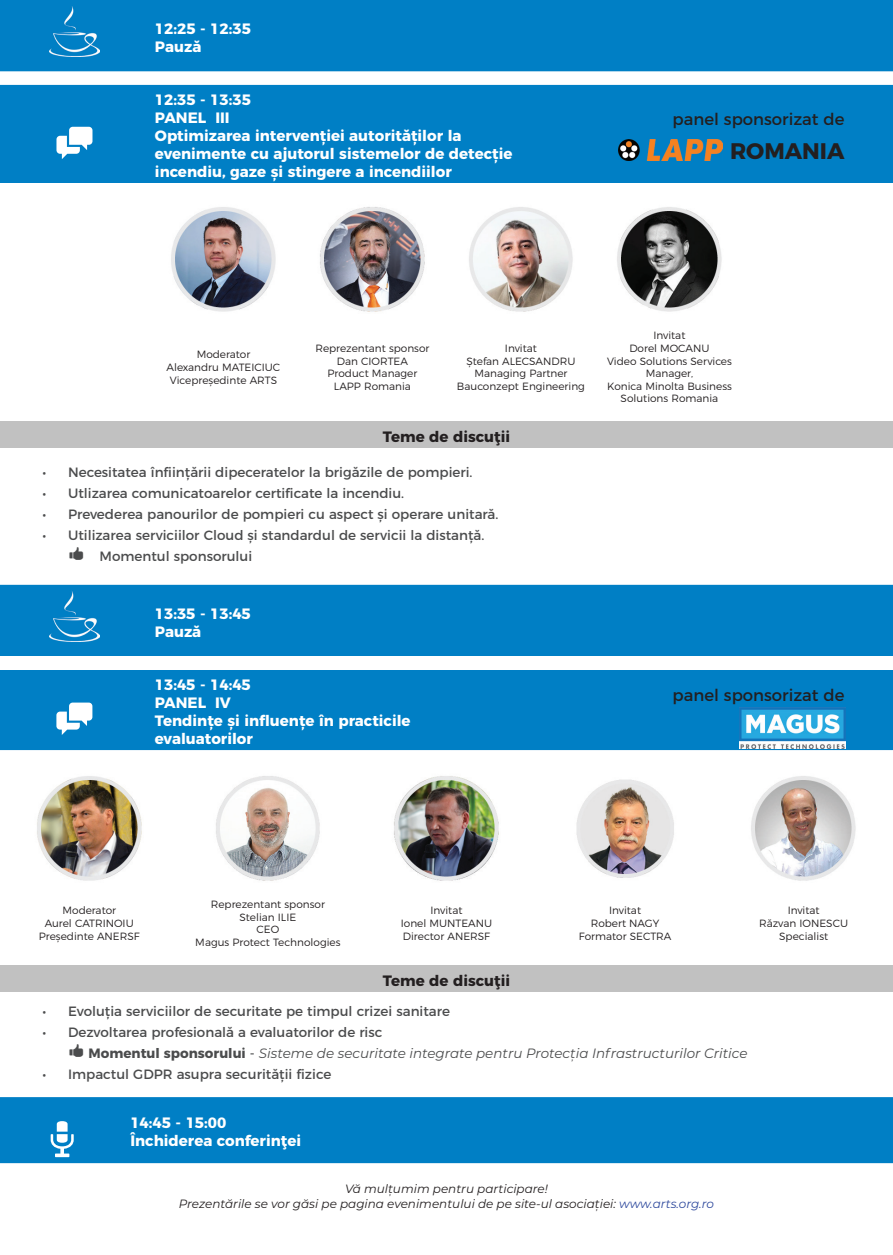
<style>
.page{position:relative;width:893px;height:1255px;background:#fff}
.page>*{position:absolute;margin:0;border:0;box-sizing:border-box;transform-origin:0 0}
.t1{font:72px "Entypo";color:#fff}
.t2{font:30px "Entypo";color:#4b4c4d}
.t3{font:700 22.5px "Montserrat";color:#231f20}
.t4{font:16.5px "Montserrat";color:#231f20}
.t5{font:700 15px/18px "Montserrat";color:#fff}
.t6{font:700 15px "Montserrat";color:#231f20}
.t7{font:13.5px "Montserrat";color:#4b4c4d}
.t8{font:italic 13.5px "Montserrat";color:#4b4c4d}
.t9{font:italic 12px/14.4px "Montserrat";color:#231f20;text-align:center}
.t10{font:300 10.5px/12.6px "Montserrat";color:#231f20;text-align:center}
.s1{font-weight:700;font-style:normal}
.s2{font-style:normal}
.s3{color:#2f4a9d}
</style>
<div class="page">
<div style="left:0;top:0;width:893px;height:72px;background:#007fc5"></div>
<div style="left:0;top:84px;width:893px;height:99px;background:#007fc5"></div>
<div style="left:0;top:421px;width:893px;height:27px;background:#c1c1c1"></div>
<img style="left:49px;top:6px;width:51px;height:50px">
<img style="left:171px;top:207px;width:105px;height:105px">
<img style="left:320px;top:207px;width:105px;height:105px">
<img style="left:469px;top:207px;width:104px;height:105px">
<img style="left:617px;top:207px;width:105px;height:105px">
<div style="left:0;top:585px;width:893px;height:165px;background:#007fc5"></div>
<div style="left:0;top:656px;width:893px;height:13px;background:#fff"></div>
<img style="left:49px;top:591px;width:51px;height:50px">
<svg style="left:0;top:991px;width:893px;height:1px"></svg>
<div style="left:0;top:965px;width:893px;height:26px;background:#c1c1c1"></div>
<img style="left:37px;top:776px;width:105px;height:105px">
<img style="left:216px;top:776px;width:104px;height:105px">
<img style="left:394px;top:776px;width:105px;height:105px">
<img style="left:576px;top:779px;width:98px;height:99px">
<img style="left:751px;top:776px;width:105px;height:105px">
<div style="left:0;top:1097px;width:893px;height:66px;background:#007fc5"></div>
<img style="left:618px;top:139px;width:104px;height:21px">
<img style="left:739px;top:708px;width:106px;height:40px">
<h1 class="t1" style="left:53px;top:94px;width:45px">9</h1>
<h3 class="t5" style="left:155px;top:19px;width:98px">12:25 - 12:35<br>Pauză</h3>
<h3 class="t5" style="left:155px;top:90px;width:359px">12:35 - 13:35<br>PANEL III<br>Optimizarea intervenției autorităților la evenimente cu ajutorul sistemelor de detecție incendiu, gaze și stingere a incendiilor</h3>
<h3 class="t4" style="left:673px;top:106px;width:173px">panel sponsorizat de</h3>
<h3 class="t3" style="left:730px;top:133px;width:116px">ROMANIA</h3>
<p class="t10" style="left:167px;top:347px;width:115px">Moderator<br>Alexandru MATEICIUC<br>Vicepreședinte ARTS</p>
<p class="t10" style="left:315px;top:341px;width:116px">Reprezentant sponsor<br>Dan CIORTEA<br>Product Manager<br>LAPP Romania</p>
<p class="t10" style="left:457px;top:341px;width:129px">Invitat<br>Ștefan ALECSANDRU<br>Managing Partner<br>Bauconzept Engineering</p>
<h3 class="t6" style="left:383px;top:424px;width:129px">Teme de discuţii</h3>
<p class="t7" style="left:43px;top:461px;width:431px">• Necesitatea înființării dipeceratelor la brigăzile de pompieri.</p>
<p class="t7" style="left:43px;top:482px;width:363px">• Utlizarea comunicatoarelor certificate la incendiu.</p>
<p class="t7" style="left:43px;top:503px;width:457px">• Prevederea panourilor de pompieri cu aspect și operare unitară.</p>
<p class="t7" style="left:43px;top:524px;width:443px">• Utilizarea serviciilor Cloud și standardul de servicii la distanță.</p>
<h2 class="t2" style="left:68px;top:532px;width:18px">8</h2>
<p class="t7" style="left:100px;top:545px;width:154px">Momentul sponsorului</p>
<h3 class="t5" style="left:155px;top:603px;width:98px">13:35 - 13:45<br>Pauză</h3>
<p class="t10" style="left:607px;top:328px;width:126px">Invitat<br>Dorel MOCANU<br>Video Solutions Services<br>Manager,<br>Konica Minolta Business<br>Solutions Romania</p>
<h1 class="t1" style="left:53px;top:669px;width:45px">9</h1>
<h3 class="t5" style="left:155px;top:674px;width:257px">13:45 - 14:45<br>PANEL IV<br>Tendințe și influențe în practicile evaluatorilor</h3>
<h3 class="t4" style="left:673px;top:681px;width:173px">panel sponsorizat de</h3>
<p class="t10" style="left:39px;top:903px;width:102px">Moderator<br>Aurel CATRINOIU<br>Președinte ANERSF</p>
<p class="t10" style="left:195px;top:897px;width:147px">Reprezentant sponsor<br>Stelian ILIE<br>CEO<br>Magus Protect Technologies</p>
<p class="t10" style="left:401px;top:903px;width:93px">Invitat<br>Ionel MUNTEANU<br>Director ANERSF</p>
<p class="t10" style="left:579px;top:903px;width:94px">Invitat<br>Robert NAGY<br>Formator SECTRA</p>
<p class="t10" style="left:759px;top:903px;width:90px">Invitat<br>Răzvan IONESCU<br>Specialist</p>
<h3 class="t6" style="left:383px;top:967px;width:129px">Teme de discuţii</h3>
<p class="t7" style="left:43px;top:1000px;width:409px">• Evoluția serviciilor de securitate pe timpul crizei sanitare</p>
<p class="t7" style="left:43px;top:1021px;width:341px">• Dezvoltarea profesională a evaluatorilor de risc</p>
<h2 class="t2" style="left:68px;top:1030px;width:18px">8</h2>
<p class="t8" style="left:89px;top:1044px;width:660px"><span class="s1">Momentul sponsorului</span> <span class="s2">-</span> Sisteme de securitate integrate pentru Protecția Infrastructurilor Critice</p>
<p class="t7" style="left:43px;top:1063px;width:290px">• Impactul GDPR asupra securității fizice</p>
<h1 class="t1" style="left:47px;top:1090px;width:32px">O</h1>
<h3 class="t5" style="left:130px;top:1112px;width:172px">14:45 - 15:00<br>Închiderea conferinţei</h3>
<p class="t9" style="left:179px;top:1181px;width:537px">Vă mulțumim pentru participare!<br>Prezentările se vor găsi pe pagina evenimentului de pe site-ul asociației: <span class="s3">www.arts.org.ro</span></p>
</div>
